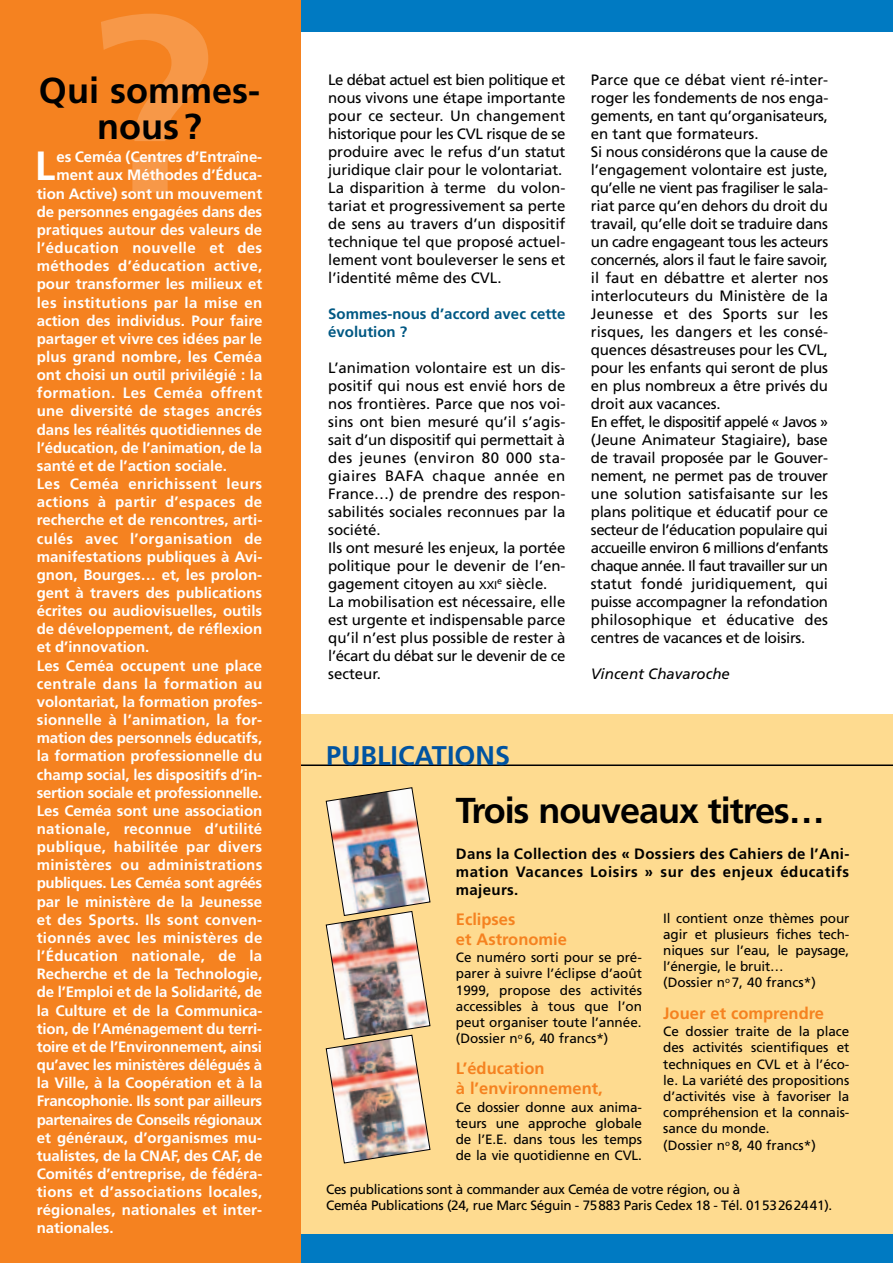
<style>
.page{position:relative;width:893px;height:1263px;background:#fff}
.page>*{position:absolute;margin:0;border:0;box-sizing:border-box;transform-origin:0 0}
.t1{font:700 252px "Frutiger";color:#f79848}
.t2{font:700 40.8px "Frutiger";color:#fff}
.t3{font:700 36px "Frutiger";letter-spacing:-.03em;color:#000}
.t4{font:700 36px/36px "Frutiger";color:#000;text-align:center}
.t5{font:700 27px "Frutiger";color:#0153a0}
.t6{font:700 16.5px/19.8px "Frutiger";color:#f58220}
.t7{font:15px/18px "Frutiger";letter-spacing:-.005em;color:#000}
.t8{font:700 15px/18.1px "Frutiger";color:#fff}
.t9{font:700 15px/18px "Frutiger";letter-spacing:.035em;color:#000;text-align:justify}
.t10{font:700 15px/18px "Frutiger";color:#005883}
.t11{font:italic 15px "Frutiger";color:#000}
.t12{font:13.5px/16.2px "Frutiger";letter-spacing:-.005em;color:#000}
.s1{font-size:11.25px}
</style>
<div class="page">
<div style="left:300px;top:715px;width:592px;height:522px;background:#fedb90"></div>
<div style="left:0;top:1234px;width:892px;height:29px;background:#007ac2"></div>
<div style="left:0;top:0;width:892px;height:31px;background:#007ac2"></div>
<hr style="left:300px;top:765px;width:592px;height:1px;background:#000">
<div style="left:0;top:0;width:300px;height:1263px;background:#f58220"></div>
<img style="left:326px;top:787px;width:104px;height:376px">
<h1 class="t1" style="left:88px;top:4px;width:127px">?</h1>
<h3 class="t4" style="left:39px;top:75px;width:222px">Qui sommes&shy;nous?</h3>
<p class="t8" style="left:56px;top:149px;width:207px">es Ceméa (Centres d’Entraîne&shy;ment aux Méthodes d’Éduca-</p>
<h2 class="t2" style="left:35px;top:150px;width:22px">L</h2>
<p class="t8" style="left:37px;top:186px;width:227px;text-align:justify">tion Active) sont un mouvement de personnes engagées dans des pratiques autour des valeurs de l’éducation nouvelle et des</p>
<p class="t8" style="left:37px;top:258px;width:227px">méthodes d’éducation active, pour transformer les milieux et les institutions par la mise en action des individus. Pour faire partager et vivre ces idées par le plus grand nombre, les Ceméa ont choisi un outil privilégié : la formation. Les Ceméa offrent une diversité de stages ancrés dans les réalités quotidiennes de l’éducation, de l’animation, de la santé et de l’action sociale.<br>Les Ceméa enrichissent leurs actions à partir d’espaces de recherche et de rencontres, arti&shy;culés avec l’organisation de manifestations publiques à Avi&shy;gnon, Bourges… et, les prolon&shy;gent à travers des publications écrites ou audiovisuelles, outils de développement, de réflexion et d’innovation.<br>Les Ceméa occupent une place centrale dans la formation au volontariat, la formation profes&shy;sionnelle à l’animation, la for&shy;mation des personnels éducatifs, la formation professionnelle du champ social, les dispositifs d’in&shy;sertion sociale et professionnelle.<br>Les Ceméa sont une association nationale, reconnue d’utilité publique, habilitée par divers ministères ou administrations publiques. Les Ceméa sont agréés par le ministère de la Jeunesse et des Sports. Ils sont conven&shy;tionnés avec les ministères de l’Éducation nationale, de la<br>Recherche et de la Technologie, de l’Emploi et de la Solidarité, de la Culture et de la Communica&shy;tion, de l’Aménagement du terri&shy;toire et de l’Environnement, ainsi qu’avec les ministères délégués à la Ville, à la Coopération et à la<br>Francophonie. Ils sont par ailleurs partenaires de Conseils régionaux et généraux, d’organismes mu&shy;tualistes, de la CNAF, des CAF, de<br>Comités d’entreprise, de fédéra&shy;tions et d’associations locales, régionales, nationales et inter&shy;nationales.</p>
<p class="t7" style="left:328px;top:72px;width:239px">Le débat actuel est bien politique et nous vivons une étape importante pour ce secteur. Un changement historique pour les CVL risque de se produire avec le refus d’un statut juridique clair pour le volontariat.<br>La disparition à terme du volon&shy;tariat et progressivement sa perte de sens au travers d’un dispositif technique tel que proposé actuel&shy;lement vont bouleverser le sens et l’identité même des CVL.</p>
<p class="t10" style="left:328px;top:306px;width:239px">Sommes-nous d’accord avec cette évolution ?</p>
<p class="t7" style="left:328px;top:360px;width:239px">L’animation volontaire est un dis&shy;positif qui nous est envié hors de nos frontières. Parce que nos voi&shy;sins ont bien mesuré qu’il s’agis&shy;sait d’un dispositif qui permettait à des jeunes (environ 80 000 sta&shy;giaires BAFA chaque année en<br>France…) de prendre des respon&shy;sabilités sociales reconnues par la société.<br>Ils ont mesuré les enjeux, la portée politique pour le devenir de l’en&shy;gagement citoyen au <span class="s1">XXI</span><sup>e</sup> siècle.<br>La mobilisation est nécessaire, elle est urgente et indispensable parce qu’il n’est plus possible de rester à l’écart du débat sur le devenir de ce secteur.</p>
<p class="t7" style="left:591px;top:72px;width:239px">Parce que ce débat vient ré-inter&shy;roger les fondements de nos enga&shy;gements, en tant qu’organisateurs, en tant que formateurs.<br>Si nous considérons que la cause de l’engagement volontaire est juste, qu’elle ne vient pas fragiliser le sala&shy;riat parce qu’en dehors du droit du travail, qu’elle doit se traduire dans un cadre engageant tous les acteurs concernés, alors il faut le faire savoir, il faut en débattre et alerter nos interlocuteurs du Ministère de la Jeunesse et des Sports sur les risques, les dangers et les consé&shy;quences désastreuses pour les CVL, pour les enfants qui seront de plus en plus nombreux a être privés du droit aux vacances.<br>En effet, le dispositif appelé « Javos » (Jeune Animateur Stagiaire), base de travail proposée par le Gouver&shy;nement, ne permet pas de trouver une solution satisfaisante sur les plans politique et éducatif pour ce secteur de l’éducation populaire qui accueille environ 6 millions d’enfants chaque année. Il faut travailler sur un statut fondé juridiquement, qui puisse accompagner la refondation philosophique et éducative des centres de vacances et de loisirs.</p>
<p class="t11" style="left:591px;top:667px;width:140px">Vincent Chavaroche</p>
<h3 class="t5" style="left:326px;top:744px;width:185px">PUBLICATIONS</h3>
<h3 class="t3" style="left:456px;top:796px;width:370px">Trois nouveaux titres…</h3>
<p class="t9" style="left:456px;top:846px;width:395px">Dans la Collection des « Dossiers des Cahiers de l’Ani&shy;mation Vacances Loisirs » sur des enjeux éducatifs majeurs.</p>
<p class="t6" style="left:456px;top:911px;width:113px">Eclipses<br>et Astronomie</p>
<p class="t12" style="left:456px;top:951px;width:188px;text-align:justify">Ce numéro sorti pour se pré&shy;parer à suivre l’éclipse d’août 1999, propose des activités accessibles à tous que l’on peut organiser toute l’année. (Dossier n<sup>o</sup> 6, 40 francs*)</p>
<p class="t6" style="left:456px;top:1060px;width:148px">L’éducation<br>à l’environnement,</p>
<p class="t12" style="left:456px;top:1100px;width:188px;text-align:justify">Ce dossier donne aux anima&shy;teurs une approche globale de l’E.E. dans tous les temps de la vie quotidienne en CVL.</p>
<p class="t12" style="left:663px;top:911px;width:188px">Il contient onze thèmes pour agir et plusieurs fiches tech&shy;niques sur l’eau, le paysage, l’énergie, le bruit…<br>(Dossier n<sup>o</sup> 7, 40 francs*)</p>
<p class="t6" style="left:663px;top:1004px;width:162px">Jouer et comprendre</p>
<p class="t12" style="left:663px;top:1024px;width:188px">Ce dossier traite de la place des activités scientifiques et techniques en CVL et à l’éco&shy;le. La variété des propositions d’activités vise à favoriser la compréhension et la connais&shy;sance du monde.<br>(Dossier n<sup>o</sup> 8, 40 francs*)</p>
<p class="t12" style="left:326px;top:1182px;width:507px">Ces publications sont à commander aux Ceméa de votre région, ou à<br>Ceméa Publications (24, rue Marc Séguin - 75883 Paris Cedex 18 - Tél. 0153262441).</p>
</div>
